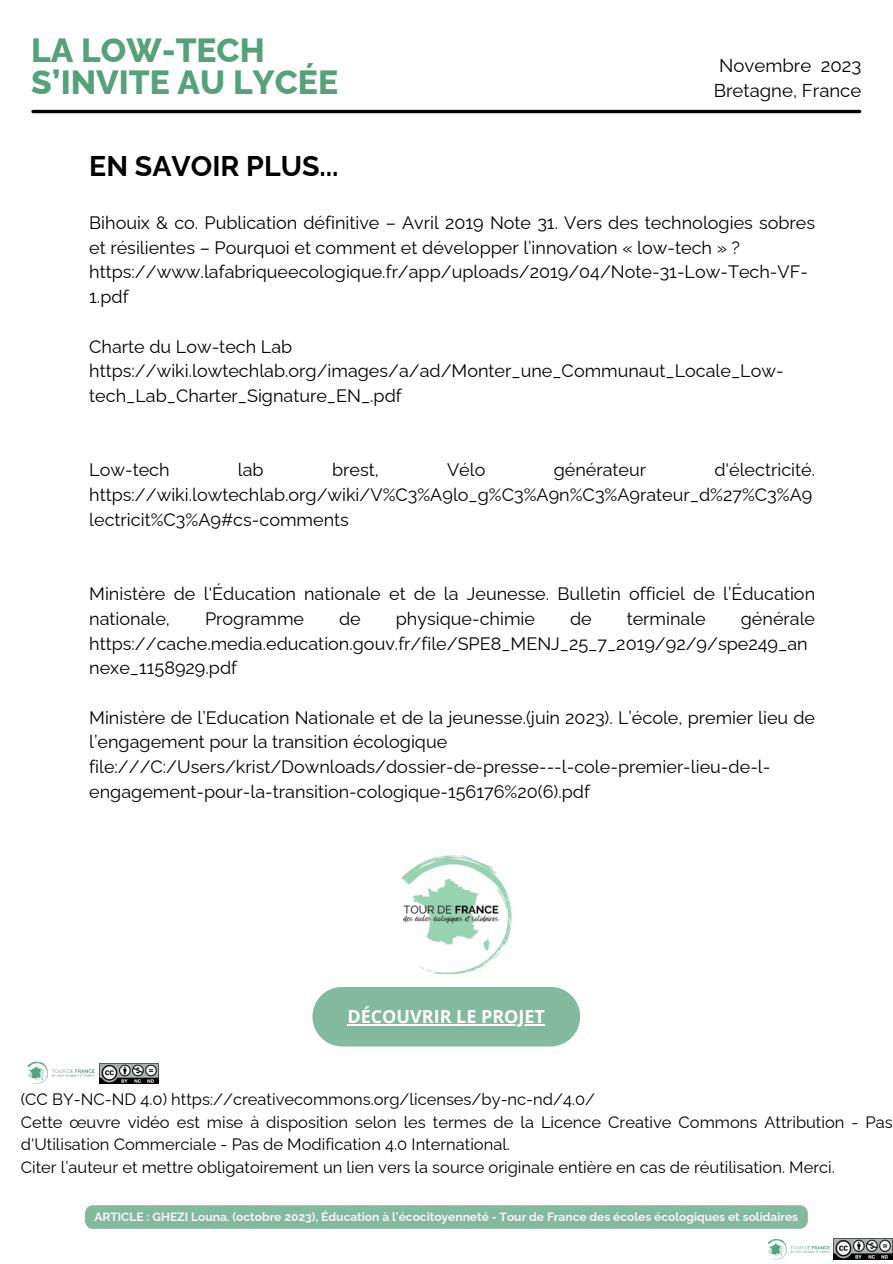
<style>
.page{position:relative;width:893px;height:1264px;background:#fff}
.page>*{position:absolute;margin:0;border:0;box-sizing:border-box;transform-origin:0 0}
.t1{font:800 33.6px "Raleway";color:#55a17b}
.t2{font:700 28.5px "Raleway";color:#000}
.t3{font:18.6px "Raleway";color:#000}
.t4{font:18px/24.8px "Raleway";color:#000}
.t5{font:700 18px "Open Sans";color:#fff}
.t6{font:16.5px/22.5px "Raleway";color:#000}
.t7{font:700 12px "Raleway";color:#f6f4f5}
</style>
<div class="page">
<hr style="left:33px;top:110px;width:826px;height:3px;background:#000">
<img style="left:767px;top:1238px;width:63px;height:22px">
<img style="left:833px;top:1238px;width:59px;height:20px">
<img style="left:27px;top:1061px;width:68px;height:23px">
<img style="left:99px;top:1063px;width:60px;height:20px">
<div style="left:85px;top:1205px;width:722px;height:23px;background:#83b99f"></div>
<img style="left:379px;top:842px;width:144px;height:144px;border-radius:50%">
<div style="left:312px;top:986px;width:268px;height:60px;background:#83b99f;border-radius:30px"></div>
<hr style="left:347px;top:1024px;width:198px;height:1px;background:#fff">
<p class="t1" style="left:31px;top:30px;width:235px">LA LOW-TECH</p>
<p class="t1" style="left:31px;top:63px;width:308px">S’INVITE AU LYCÉE</p>
<p class="t3" style="left:719px;top:54px;width:144px">Novembre 2023</p>
<p class="t3" style="left:713px;top:80px;width:149px">Bretagne, France</p>
<p class="t2" style="left:89px;top:149px;width:251px">EN SAVOIR PLUS...</p>
<p class="t4" style="left:89px;top:210px;width:727px">Bihouix &amp; co. Publication définitive – Avril 2019 Note 31. Vers des technologies sobres et résilientes – Pourquoi et comment et développer l’innovation « low-tech » ?</p>
<p class="t4" style="left:89px;top:260px;width:720px">https://www.lafabriqueecologique.fr/app/uploads/2019/04/Note-31-Low-Tech-VF-<br>1.pdf</p>
<p class="t4" style="left:89px;top:334px;width:204px">Charte du Low-tech Lab</p>
<p class="t4" style="left:89px;top:358px;width:695px">https://wiki.lowtechlab.org/images/a/ad/Monter_une_Communaut_Locale_Low&shy;tech_Lab_Charter_Signature_EN_.pdf</p>
<p class="t4" style="left:89px;top:457px;width:727px;text-indent:625px">d'électricité. https://wiki.lowtechlab.org/wiki/V%C3%A9lo_g%C3%A9n%C3%A9rateur_d%27%C3%A9 lectricit%C3%A9#cs-comments</p>
<p class="t4" style="left:89px;top:457px;width:82px">Low-tech</p>
<p class="t4" style="left:238px;top:457px;width:27px">lab</p>
<p class="t4" style="left:332px;top:457px;width:48px">brest,</p>
<p class="t4" style="left:447px;top:457px;width:40px">Vélo</p>
<p class="t4" style="left:553px;top:457px;width:94px">générateur</p>
<p class="t4" style="left:89px;top:581px;width:727px">Ministère de l'Éducation nationale et de la Jeunesse. Bulletin officiel de l’Éducation nationale,</p>
<p class="t4" style="left:89px;top:606px;width:727px;text-indent:651px">générale https://cache.media.education.gouv.fr/file/SPE8_MENJ_25_7_2019/92/9/spe249_an nexe_1158929.pdf</p>
<p class="t4" style="left:89px;top:705px;width:727px">Ministère de l’Education Nationale et de la jeunesse.(juin 2023). L’école, premier lieu de l’engagement pour la transition écologique</p>
<p class="t4" style="left:89px;top:754px;width:682px">file:///C:/Users/krist/Downloads/dossier-de-presse---l-cole-premier-lieu-de-l&shy;engagement-pour-la-transition-cologique-156176%20(6).pdf</p>
<p class="t4" style="left:205px;top:606px;width:101px">Programme</p>
<p class="t4" style="left:339px;top:606px;width:23px">de</p>
<p class="t4" style="left:396px;top:606px;width:141px">physique-chimie</p>
<p class="t4" style="left:570px;top:606px;width:23px">de</p>
<p class="t4" style="left:626px;top:606px;width:81px">terminale</p>
<p class="t5" style="left:347px;top:1004px;width:199px">DÉCOUVRIR LE PROJET</p>
<p class="t6" style="left:21px;top:1088px;width:575px">(CC BY-NC-ND 4.0) https://creativecommons.org/licenses/by-nc-nd/4.0/</p>
<p class="t6" style="left:21px;top:1110px;width:873px">Cette œuvre vidéo est mise à disposition selon les termes de la Licence Creative Commons Attribution - Pas d'Utilisation Commerciale - Pas de Modification 4.0 International.</p>
<p class="t6" style="left:21px;top:1155px;width:815px">Citer l’auteur et mettre obligatoirement un lien vers la source originale entière en cas de réutilisation. Merci.</p>
<p class="t7" style="left:94px;top:1209px;width:705px">ARTICLE : GHEZI Louna. (octobre 2023), Éducation à l’écocitoyenneté - Tour de France des écoles écologiques et solidaires</p>
</div>
